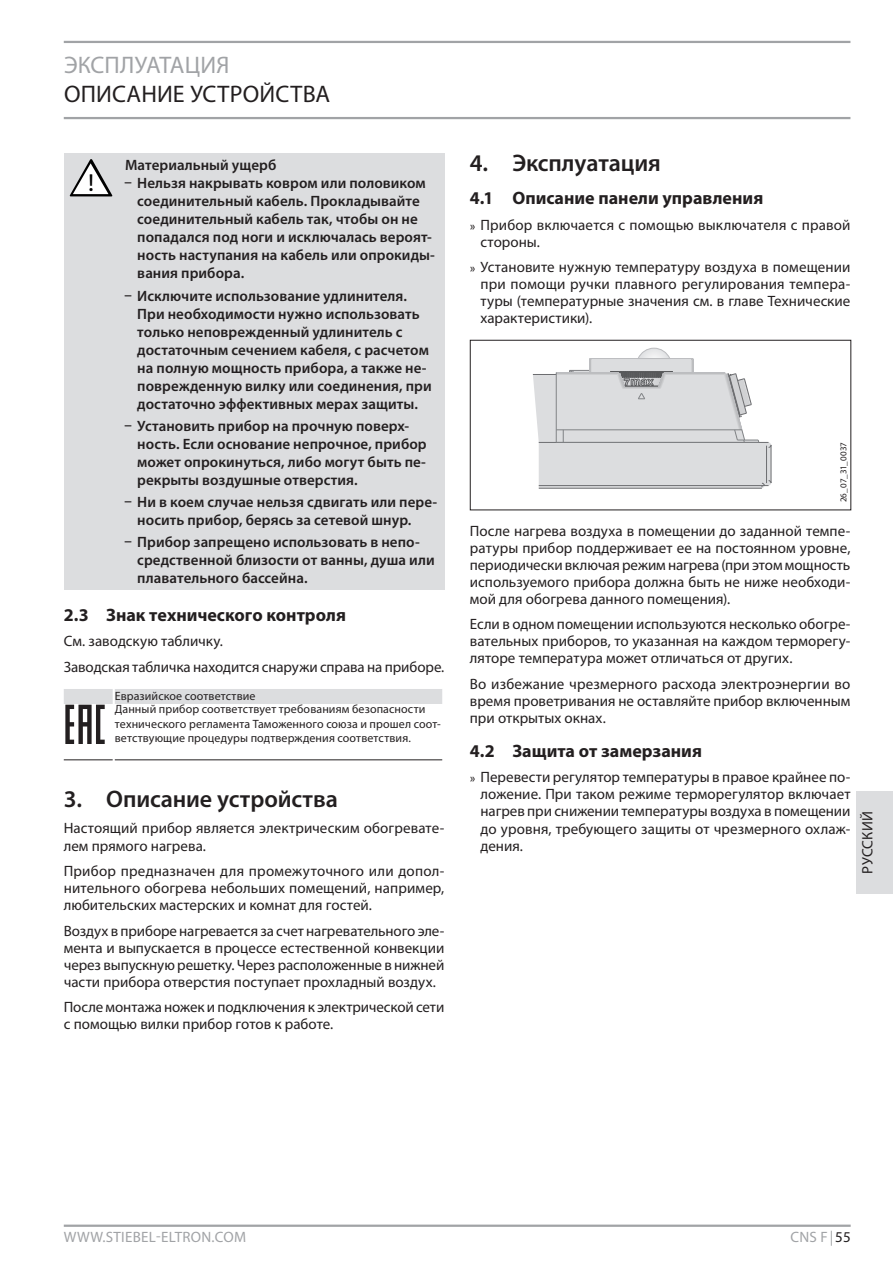
<style>
.page{position:relative;width:893px;height:1263px;background:#fff}
.page>*{position:absolute;margin:0;border:0;box-sizing:border-box;transform-origin:0 0}
.t1{font:24.9px "STE Info Text";color:#000}
.t2{font:600 24px "Myriad Pro";letter-spacing:-.005em;color:#231f20}
.t3{font:24px "Myriad Pro";color:#231f20}
.t4{font:24px "Myriad Pro";letter-spacing:.005em;color:#a1a3a6}
.t5{font:700 18px "Myriad Pro";color:#231f20}
.t6{font:15px/17px "Myriad Pro";color:#231f20;text-align:justify}
.t7{font:600 15px/18px "Myriad Pro";letter-spacing:.005em;color:#231f20}
.t8{font:15px "Myriad Pro";letter-spacing:.02em;color:#a1a3a6}
.t9{font:15px "Myriad Pro";letter-spacing:.02em;color:#231f20}
.t10{font:12px/13.2px "Myriad Pro";letter-spacing:.01em;color:#231f20}
.t11{font:9px "Myriad Pro";letter-spacing:-.005em;color:#231f20}
.s1{font-family:"STE Info Text";font-weight:400}
.s2{font-family:"STE Info Text";font-size:12px}
.s3{color:#231f20}
</style>
<div class="page">
<hr style="left:64px;top:41px;width:786px;height:2px;background:#a1a3a6">
<hr style="left:64px;top:117px;width:786px;height:2px;background:#a1a3a6">
<hr style="left:64px;top:1224px;width:787px;height:3px;background:#a1a3a6">
<div style="left:857px;top:791px;width:36px;height:102px;background:#dcdddf"></div>
<div style="left:64px;top:153px;width:380px;height:436px;background:#dcdddf"></div>
<svg style="left:70px;top:159px;width:42px;height:37px"></svg>
<div style="left:64px;top:689px;width:49px;height:15px;background:#dcdddf"></div>
<div style="left:115px;top:689px;width:327px;height:15px;background:#dcdddf"></div>
<hr style="left:64px;top:759px;width:49px;height:1px;background:#231f20">
<hr style="left:115px;top:759px;width:327px;height:1px;background:#231f20">
<svg style="left:65px;top:705px;width:40px;height:39px"></svg>
<hr style="left:539px;top:488px;width:223px;height:1px;background:#6c6d70">
<hr style="left:771px;top:445px;width:1px;height:38px;background:#6c6d70">
<svg style="left:533px;top:347px;width:238px;height:141px"></svg>
<div style="left:470px;top:340px;width:381px;height:170px;border:1px solid #231f20"></div>
<h2 class="t4" style="left:64px;top:50px;width:167px">ЭКСПЛУАТАЦИЯ</h2>
<h2 class="t3" style="left:64px;top:79px;width:33px">Описание</h2>
<h2 class="t3" style="left:190px;top:79px;width:15px">устро</h2>
<h2 class="t3" style="left:260px;top:79px;width:31px">йства</h2>
<p class="t7" style="left:125px;top:156px;width:153px">Материальный ущерб</p>
<p class="t7" style="left:137px;top:174px;width:299px;text-indent:-14px"><span class="s1">—</span> Нельзя накрывать ковром или половиком соединительный кабель. Прокладывайте соединительный кабель так, чтобы он не попадался под ноги и исключалась вероят&shy;ность наступания на кабель или опрокиды&shy;вания прибора.</p>
<p class="t7" style="left:137px;top:286px;width:296px;text-indent:-14px"><span class="s1">—</span> Исключите использование удлинителя.<br>При необходимости нужно использовать только неповрежденный удлинитель с достаточным сечением кабеля, с расчетом на полную мощность прибора, а также не&shy;поврежденную вилку или соединения, при достаточно эффективных мерах защиты.</p>
<p class="t7" style="left:137px;top:416px;width:291px;text-indent:-14px"><span class="s1">—</span> Установить прибор на прочную поверх&shy;ность. Если основание непрочное, прибор может опрокинуться, либо могут быть пе&shy;рекрыты воздушные отверстия.</p>
<p class="t7" style="left:137px;top:493px;width:301px;text-indent:-14px"><span class="s1">—</span> Ни в коем случае нельзя сдвигать или пере&shy;носить прибор, берясь за сетевой шнур.</p>
<p class="t7" style="left:137px;top:533px;width:299px;text-indent:-14px"><span class="s1">—</span> Прибор запрещено использовать в непо&shy;средственной близости от ванны, душа или плавательного бассейна.</p>
<p class="t5" style="left:64px;top:603px;width:284px">2.3 Знак технического контроля</p>
<p class="t6" style="left:64px;top:628px;width:382px;line-height:25.5px">См. заводскую табличку.<br>Заводская табличка находится снаружи справа на приборе.</p>
<p class="t10" style="left:115px;top:689px;width:312px">Евразийское соответствие<br>Данный прибор соответствует требованиям безопасности</p>
<p class="t10" style="left:115px;top:716px;width:327px;line-height:14.4px">технического регламента Таможенного союза и прошел соот&shy;ветствующие процедуры подтверждения соответствия.</p>
<h1 class="t1" style="left:87px;top:168px;width:9px">!</h1>
<h2 class="t2" style="left:64px;top:783px;width:276px">3. Описание устройства</h2>
<p class="t6" style="left:64px;top:820px;width:382px">Настоящий прибор является электрическим обогревате&shy;лем прямого нагрева.</p>
<p class="t6" style="left:64px;top:862px;width:382px">Прибор предназначен для промежуточного или допол&shy;нительного обогрева небольших помещений, например, любительских мастерских и комнат для гостей.</p>
<p class="t6" style="left:64px;top:922px;width:382px">Воздух в приборе нагревается за счет нагревательного эле&shy;мента и выпускается в процессе естественной конвекции через выпускную решетку. Через расположенные в нижней части прибора отверстия поступает прохладный воздух.</p>
<p class="t6" style="left:64px;top:998px;width:382px">После монтажа ножек и подключения к электрической сети с помощью вилки прибор готов к работе.</p>
<h2 class="t2" style="left:470px;top:148px;width:192px">4. Эксплуатация</h2>
<p class="t5" style="left:470px;top:186px;width:295px">4.1 Описание панели управления</p>
<p class="t6" style="left:480px;top:216px;width:371px;text-indent:-11px"><span class="s2">»</span> Прибор включается с помощью выключателя с правой стороны.</p>
<p class="t6" style="left:480px;top:258px;width:371px;text-indent:-11px"><span class="s2">»</span> Установите нужную температуру воздуха в помещении при помощи ручки плавного регулирования темпера&shy;туры (температурные значения см. в главе Технические характеристики).</p>
<p class="t11" style="left:838px;top:502px;width:62px;rotate:-90deg">26_07_31_0037</p>
<p class="t6" style="left:470px;top:522px;width:382px">После нагрева воздуха в помещении до заданной темпе&shy;ратуры прибор поддерживает ее на постоянном уровне, периодически включая режим нагрева (при этом мощность используемого прибора должна быть не ниже необходи&shy;мой для обогрева данного помещения).</p>
<p class="t6" style="left:470px;top:616px;width:382px">Если в одном помещении используются несколько обогре&shy;вательных приборов, то указанная на каждом терморегу&shy;ляторе температура может отличаться от других.</p>
<p class="t6" style="left:470px;top:675px;width:382px">Во избежание чрезмерного расхода электроэнергии во время проветривания не оставляйте прибор включенным при открытых окнах.</p>
<p class="t5" style="left:470px;top:739px;width:234px">4.2 Защита от замерзания</p>
<p class="t6" style="left:480px;top:769px;width:371px;text-indent:-11px"><span class="s2">»</span> Перевести регулятор температуры в правое крайнее по&shy;ложение. При таком режиме терморегулятор включает нагрев при снижении температуры воздуха в помещении до уровня, требующего защиты от чрезмерного охлаж&shy;дения.</p>
<p class="t9" style="left:858px;top:873px;width:64px;rotate:-90deg">РУССКИЙ</p>
<p class="t8" style="left:64px;top:1227px;width:184px">WWW.STIEBEL-ELTRON.COM</p>
<p class="t8" style="left:790px;top:1227px;width:62px">CNS F |<span class="s3">55</span></p>
</div>
